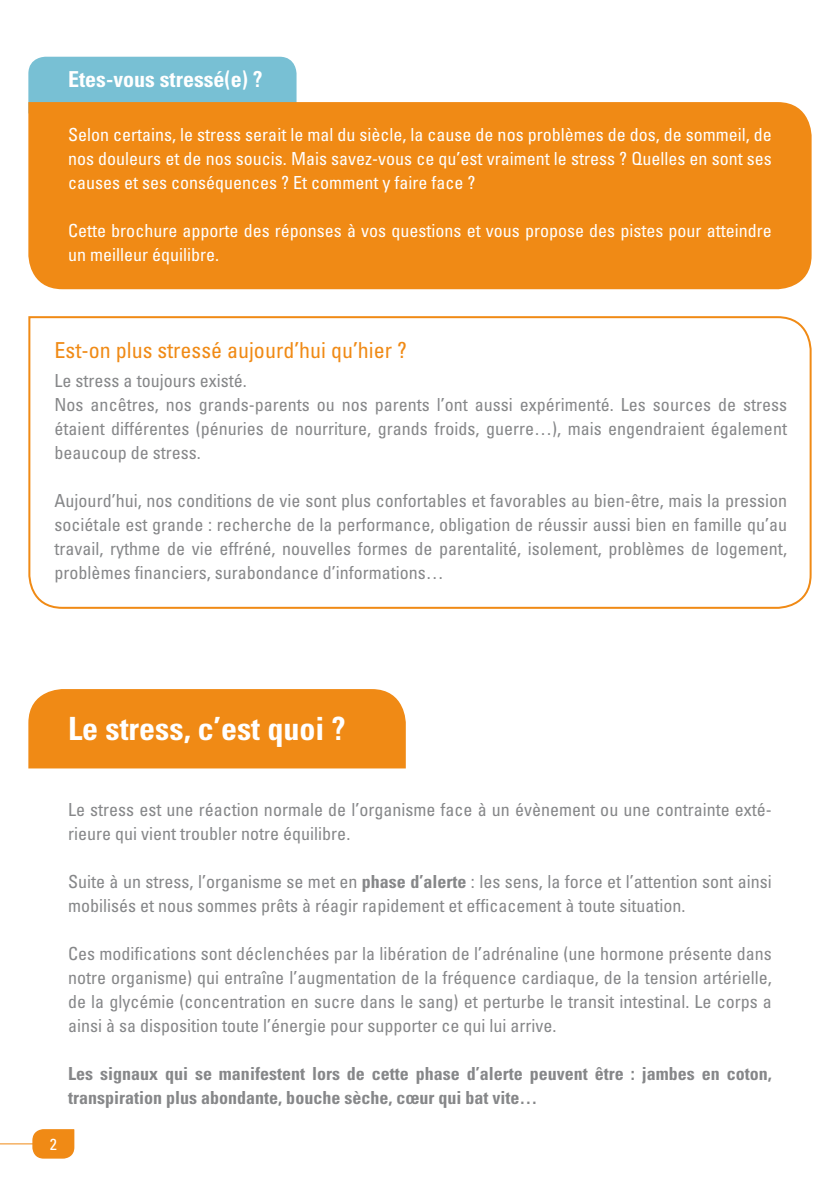
<style>
.page{position:relative;width:840px;height:1191px;background:#fff}
.page>*{position:absolute;margin:0;border:0;box-sizing:border-box;transform-origin:0 0}
.t1{font:700 condensed 32px "Univers LT Std";color:#fff}
.t2{font:condensed 22px "Univers LT Std";color:#f08a15}
.t3{font:700 condensed 22px "Univers LT Std";color:#fff}
.t4{font:condensed 18px/24px "Univers LT Std";color:#868789}
.t5{font:condensed 18px/24px "Univers LT Std";color:#fff;text-align:justify}
.t6{font:700 condensed 18px/24px "Univers LT Std";color:#868789}
.t7{font:condensed 16px "Univers LT Std";color:#fff}
.s1{font-weight:700}
</style>
<div class="page">
<svg style="left:26px;top:1129px;width:49px;height:30px"></svg>
<hr style="left:0;top:1143px;width:33px;height:1px;background:#f08a15">
<div style="left:28px;top:57px;width:268px;height:45px;background:#78c0d4"></div>
<div style="left:28px;top:102px;width:783px;height:187px;background:#f08a15"></div>
<div style="left:28px;top:689px;width:377px;height:79px;background:#f08a15"></div>
<svg style="left:28px;top:316px;width:784px;height:293px"></svg>
<p class="t3" style="left:68px;top:66px;width:196px">Etes-vous stressé(e) ?</p>
<p class="t5" style="left:68px;top:122px;width:705px">Selon certains, le stress serait le mal du siècle, la cause de nos problèmes de dos, de sommeil, de nos douleurs et de nos soucis. Mais savez-vous ce qu’est vraiment le stress ? Quelles en sont ses causes et ses conséquences ? Et comment y faire face ?</p>
<p class="t5" style="left:68px;top:218px;width:704px">Cette brochure apporte des réponses à vos questions et vous propose des pistes pour atteindre un meilleur équilibre.</p>
<p class="t2" style="left:55px;top:336px;width:353px">Est-on plus stressé aujourd’hui qu’hier ?</p>
<p class="t4" style="left:55px;top:369px;width:733px">Le stress a toujours existé.<br>Nos ancêtres, nos grands-parents ou nos parents l’ont aussi expérimenté. Les sources de stress étaient différentes (pénuries de nourriture, grands froids, guerre…), mais engendraient également beaucoup de stress.</p>
<p class="t4" style="left:55px;top:489px;width:733px;text-align:justify">Aujourd’hui, nos conditions de vie sont plus confortables et favorables au bien-être, mais la pression sociétale est grande : recherche de la performance, obligation de réussir aussi bien en famille qu’au travail, rythme de vie effréné, nouvelles formes de parentalité, isolement, problèmes de logement, problèmes financiers, surabondance d’informations…</p>
<h1 class="t1" style="left:68px;top:709px;width:279px">Le stress, c’est quoi ?</h1>
<p class="t4" style="left:68px;top:797px;width:703px">Le stress est une réaction normale de l’organisme face à un évènement ou une contrainte exté&shy;rieure qui vient troubler notre équilibre.</p>
<p class="t4" style="left:68px;top:869px;width:704px">Suite à un stress, l’organisme se met en <span class="s1">phase d’alerte</span> : les sens, la force et l’attention sont ainsi mobilisés et nous sommes prêts à réagir rapidement et efficacement à toute situation.</p>
<p class="t4" style="left:68px;top:941px;width:704px;text-align:justify">Ces modifications sont déclenchées par la libération de l’adrénaline (une hormone présente dans notre organisme) qui entraîne l’augmentation de la fréquence cardiaque, de la tension artérielle, de la glycémie (concentration en sucre dans le sang) et perturbe le transit intestinal. Le corps a ainsi à sa disposition toute l’énergie pour supporter ce qui lui arrive.</p>
<p class="t6" style="left:68px;top:1061px;width:704px">Les signaux qui se manifestent lors de cette phase d’alerte peuvent être : jambes en coton, transpiration plus abondante, bouche sèche, cœur qui bat vite…</p>
<p class="t7" style="left:50px;top:1133px;width:9px">2</p>
</div>
